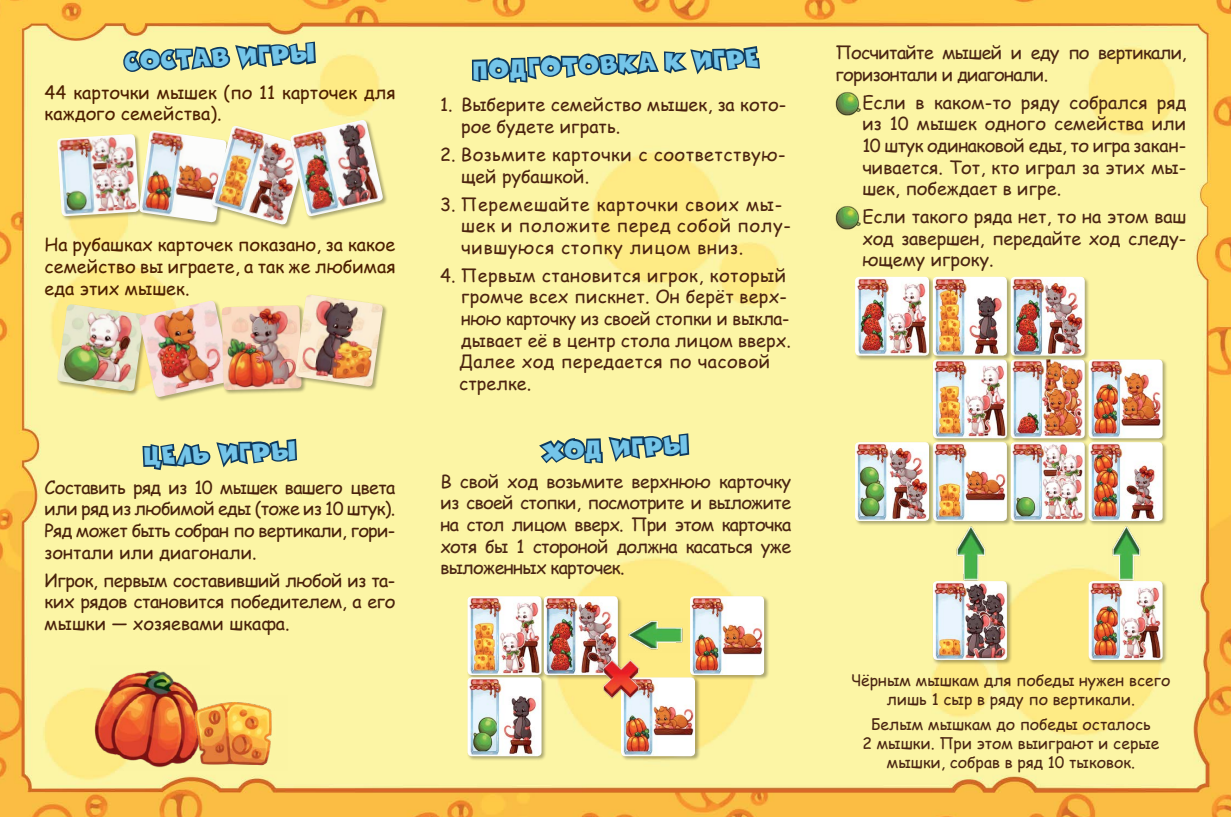
<style>
.page{position:relative;width:1231px;height:817px;background:#fff}
.page>*{position:absolute;margin:0;border:0;box-sizing:border-box;transform-origin:0 0}
.t1{font:24.75px "Zubilo Black CTT";color:#74c5e9}
.t2{font:18px/21.6px "Comic Sans MS";letter-spacing:-.04em;color:#4a2512;text-align:justify}
.t3{font:18px/21.6px "Comic Sans MS";letter-spacing:.025em;color:#4b230f}
.t4{font:18px/21.6px "Comic Sans MS";letter-spacing:-.025em;color:#49220b;text-align:justify}
.t5{font:18px/21.6px "Comic Sans MS";color:#4d1f00}
.t6{font:18px/21.6px "Comic Sans MS";color:#4b230f}
.t7{font:15.75px/18.9px "Comic Sans MS";color:#4a2512;text-align:center}
</style>
<div class="page">
<img style="left:0;top:0;width:1231px;height:816px">
<svg style="left:470px;top:44px;width:292px;height:40px;background:#aab48b"></svg>
<svg style="left:536px;top:431px;width:155px;height:34px;background:#a0ac88"></svg>
<svg style="left:141px;top:433px;width:158px;height:39px;background:#a9b48b"></svg>
<img style="left:91px;top:665px;width:118px;height:105px">
<img style="left:190px;top:695px;width:98px;height:75px">
<div style="left:467px;top:595px;width:80px;height:84px;background:#000;opacity:.31"></div>
<div style="left:467px;top:676px;width:80px;height:85px;background:#000;opacity:.31"></div>
<div style="left:620px;top:676px;width:80px;height:85px;background:#000;opacity:.31"></div>
<div style="left:689px;top:595px;width:80px;height:84px;background:#000;opacity:.31"></div>
<img style="left:468px;top:596px;width:296px;height:160px">
<img style="left:601px;top:658px;width:39px;height:41px">
<img style="left:623px;top:618px;width:65px;height:34px">
<img style="left:831px;top:90px;width:31px;height:27px">
<img style="left:831px;top:204px;width:31px;height:27px">
<div style="left:854px;top:276px;width:80px;height:84px;background:#000;opacity:.31"></div>
<div style="left:932px;top:441px;width:80px;height:85px;background:#000;opacity:.31"></div>
<div style="left:854px;top:441px;width:80px;height:85px;background:#000;opacity:.31"></div>
<div style="left:1010px;top:441px;width:80px;height:85px;background:#000;opacity:.31"></div>
<div style="left:1088px;top:359px;width:80px;height:84px;background:#000;opacity:.31"></div>
<div style="left:1088px;top:441px;width:80px;height:85px;background:#000;opacity:.31"></div>
<img style="left:855px;top:277px;width:308px;height:244px">
<div style="left:932px;top:580px;width:80px;height:84px;background:#000;opacity:.31"></div>
<img style="left:933px;top:581px;width:74px;height:78px">
<div style="left:1088px;top:580px;width:80px;height:84px;background:#000;opacity:.31"></div>
<img style="left:1089px;top:581px;width:74px;height:78px">
<img style="left:953px;top:520px;width:34px;height:65px">
<img style="left:1109px;top:520px;width:33px;height:65px">
<div style="left:211px;top:125px;width:101px;height:105px;background:#000;opacity:.31"></div>
<div style="left:290px;top:119px;width:98px;height:102px;background:#000;opacity:.31"></div>
<img style="left:57px;top:40px;width:327px;height:185px">
<div style="left:138px;top:300px;width:98px;height:101px;background:#000;opacity:.31"></div>
<div style="left:295px;top:294px;width:93px;height:97px;background:#000;opacity:.31"></div>
<img style="left:57px;top:295px;width:326px;height:102px">
<h1 class="t1" style="left:124px;top:47px;width:192px;rotate:-2deg">СОСТАВ ИГРЫ</h1>
<p class="t5" style="left:45px;top:81px;width:352px">44 карточки мышек (по 11 карточек для каждого семейства).</p>
<p class="t5" style="left:45px;top:233px;width:352px;text-align:justify">На рубашках карточек показано, за какое семейство вы играете, а так же любимая еда этих мышек.</p>
<h1 class="t1" style="left:143px;top:442px;width:154px;rotate:-2deg">ЦЕЛЬ ИГРЫ</h1>
<p class="t4" style="left:45px;top:475px;width:352px">Составить ряд из 10 мышек вашего цвета или ряд из любимой еды (тоже из 10 штук).<br>Ряд может быть собран по вертикали, гори&shy;зонтали или диагонали.</p>
<p class="t4" style="left:45px;top:568px;width:352px">Игрок, первым составивший любой из та&shy;ких рядов становится победителем, а его мышки — хозяевами шкафа.</p>
<h1 class="t1" style="left:472px;top:56px;width:287px;rotate:-2deg">ПОДГОТОВКА К ИГРЕ</h1>
<p class="t6" style="left:461px;top:93px;width:325px;text-indent:-21px">1. Выберите семейство мышек, за кото&shy;рое будете играть.</p>
<p class="t3" style="left:461px;top:143px;width:324px;text-indent:-21px">2. Возьмите карточки с соответствую&shy;щей рубашкой.</p>
<p class="t3" style="left:461px;top:193px;width:329px;text-indent:-21px">3. Перемешайте карточки своих мы&shy;шек и положите перед собой полу&shy;чившуюся стопку лицом вниз.</p>
<p class="t3" style="left:459px;top:264px;width:333px;text-indent:-19px">4. Первым становится игрок, который громче всех пискнет. Он берёт верх-- нюю карточку из своей стопки и выкла-- дывает её в центр стола лицом вверх.<br>Далее ход передается по часовой стрелке.</p>
<h1 class="t1" style="left:542px;top:437px;width:148px;rotate:-2deg">ХОД ИГРЫ</h1>
<p class="t2" style="left:440px;top:470px;width:352px">В свой ход возьмите верхнюю карточку из своей стопки, посмотрите и выложите на стол лицом вверх. При этом карточка хотя бы 1 стороной должна касаться уже выложенных карточек.</p>
<p class="t2" style="left:836px;top:41px;width:352px">Посчитайте мышей и еду по вертикали, горизонтали и диагонали.</p>
<p class="t2" style="left:862px;top:91px;width:326px">Если в каком-то ряду собрался ряд из 10 мышек одного семейства или 10 штук одинаковой еды, то игра закан&shy;чивается. Тот, кто играл за этих мы&shy;шек, побеждает в игре.</p>
<p class="t2" style="left:862px;top:205px;width:326px">Если такого ряда нет, то на этом ваш ход завершен, передайте ход следу&shy;ющему игроку.</p>
<p class="t7" style="left:851px;top:670px;width:321px">Чёрным мышкам для победы нужен всего лишь 1 сыр в ряду по вертикали.</p>
<p class="t7" style="left:862px;top:714px;width:299px">Белым мышкам до победы осталось<br>2 мышки. При этом выиграют и серые мышки, собрав в ряд 10 тыковок.</p>
</div>
